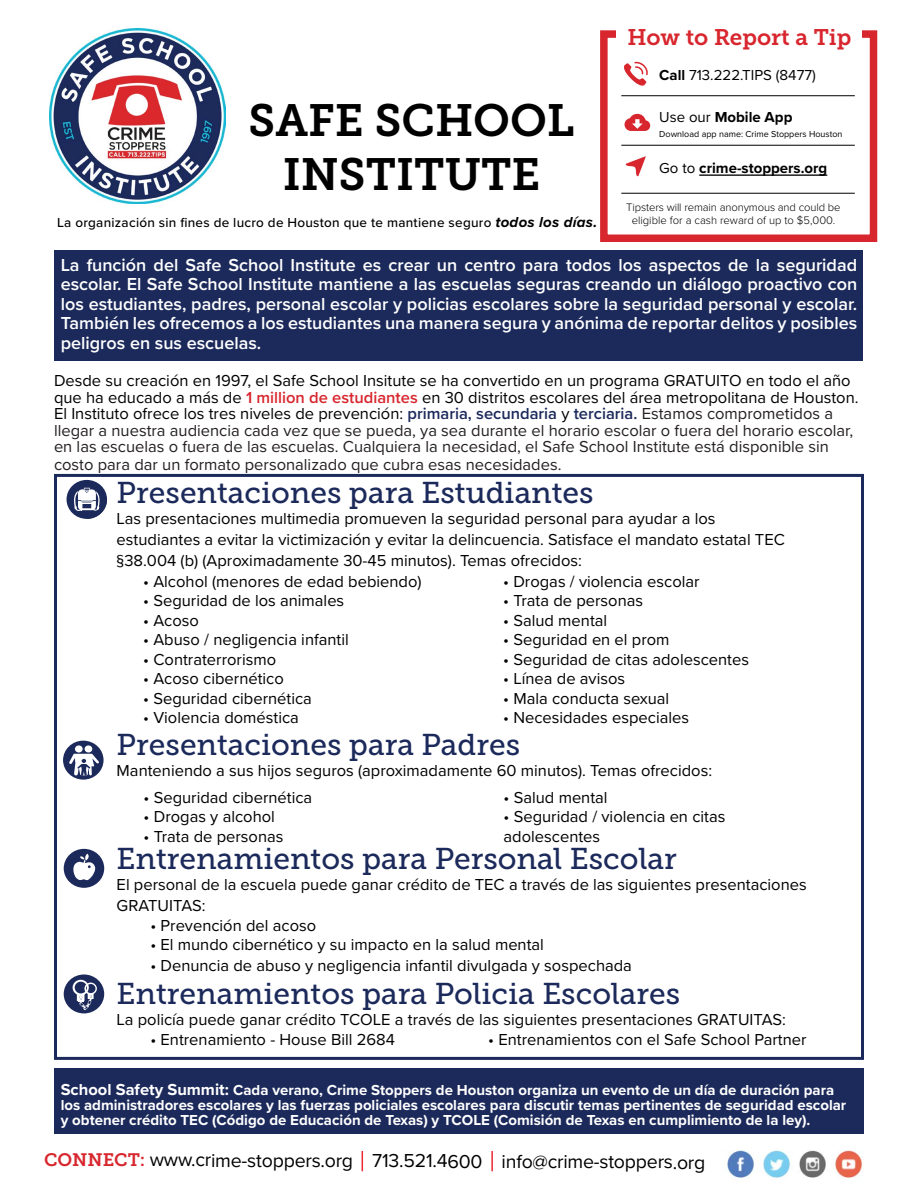
<style>
.page{position:relative;width:918px;height:1188px;background:#fff}
.page>*{position:absolute;margin:0;border:0;box-sizing:border-box;transform-origin:0 0}
.t1{font:45px "Museo Slab 700";color:#000}
.t2{font:30px "Museo Slab 500";color:#1c2a5b}
.t3{font:22.5px "Museo Slab 700";color:#d8262e}
.t4{font:19.5px "Proxima Nova";letter-spacing:-.015em;color:#000101}
.t5{font:600 18px/19.5px "Proxima Nova";color:#fff;text-align:justify}
.t6{font:16.5px/21px "Proxima Nova";color:#000}
.t7{font:16.5px/16.5px "Proxima Nova";color:#241f21}
.t8{font:700 15px/15px "Proxima Nova";color:#fff}
.t9{font:700 15px "Proxima Nova";color:#000}
.t10{font:15px "Proxima Nova";color:#000}
.t11{font:500 13.5px "Proxima Nova";letter-spacing:.02em;color:#000}
.t12{font:300 11.25px/13.5px "Proxima Nova";letter-spacing:-.01em;color:#000;text-align:center}
.t13{font:9px "Proxima Nova";color:#000}
.s1{font-weight:700;font-style:italic;font-size:15px}
.s2{font-weight:700}
.s3{font-weight:400}
.s4{color:#000}
.s5{font-weight:600;color:#d8262e}
.s6{font-weight:600;color:#1c2a5b}
.s7{font-size:16.5px}
.s8{font-family:"Museo Slab 700";font-size:18px;color:#d8262e}
</style>
<div class="page">
<div style="left:54px;top:1068px;width:809px;height:66px;background:#1c2a5b"></div>
<div style="left:55px;top:250px;width:808px;height:111px;background:#1c2a5b"></div>
<div style="left:600px;top:30px;width:277px;height:212px;border:8px solid #d8262e"></div>
<div style="left:617px;top:19px;width:245px;height:195px;background:#fff"></div>
<hr style="left:699px;top:174px;width:128px;height:2px;background:#000">
<svg style="left:626px;top:156px;width:20px;height:21px"></svg>
<svg style="left:625px;top:114px;width:25px;height:17px"></svg>
<hr style="left:621px;top:95px;width:234px;height:1px;background:#000">
<hr style="left:621px;top:145px;width:234px;height:1px;background:#000">
<hr style="left:621px;top:193px;width:234px;height:1px;background:#000">
<svg style="left:624px;top:62px;width:24px;height:24px"></svg>
<img style="left:50px;top:28px;width:175px;height:176px">
<svg style="left:362px;top:1151px;width:1px;height:20px"></svg>
<hr style="left:491px;top:1151px;width:2px;height:20px;background:#eb2a31">
<img style="left:727px;top:1150px;width:136px;height:28px">
<div style="left:54px;top:474px;width:810px;height:586px;border:3px solid #1c2a5b"></div>
<div style="left:67px;top:480px;width:40px;height:39px;background:#1c2a5b;border-radius:50%"></div>
<svg style="left:73px;top:488px;width:34px;height:31px"></svg>
<div style="left:64px;top:974px;width:40px;height:39px;background:#1c2a5b;border-radius:50%"></div>
<svg style="left:73px;top:980px;width:24px;height:30px"></svg>
<svg style="left:63px;top:741px;width:41px;height:39px"></svg>
<div style="left:75px;top:745px;width:8px;height:8px;background:#fff;border-radius:50%"></div>
<div style="left:85px;top:745px;width:7px;height:8px;background:#fff;border-radius:50%"></div>
<svg style="left:69px;top:754px;width:30px;height:22px"></svg>
<div style="left:64px;top:849px;width:40px;height:39px;background:#1c2a5b;border-radius:50%"></div>
<svg style="left:73px;top:854px;width:22px;height:27px"></svg>
<h1 class="t1" style="left:249px;top:95px;width:327px">SAFE SCHOOL</h1>
<h1 class="t1" style="left:283px;top:149px;width:259px">INSTITUTE</h1>
<p class="t11" style="left:57px;top:212px;width:542px">La organización sin fines de lucro de Houston que te mantiene seguro <span class="s1">todos los días.</span></p>
<h3 class="t3" style="left:628px;top:25px;width:225px">How to Report a Tip</h3>
<p class="t10" style="left:659px;top:64px;width:158px"><span class="s2">Call</span> 713.222.TIPS (8477)</p>
<p class="t9" style="left:659px;top:106px;width:135px"><span class="s3">Use our</span> Mobile App</p>
<p class="t9" style="left:659px;top:157px;width:170px"><span class="s3">Go to</span> crime-stoppers.org</p>
<p class="t13" style="left:659px;top:127px;width:185px">Download app name: Crime Stoppers Houston</p>
<p class="t12" style="left:626px;top:200px;width:216px">Tipsters will remain anonymous and could be eligible for a cash reward of up to $5,000.</p>
<p class="t5" style="left:61px;top:254px;width:798px">La función del Safe School Institute es crear un centro para todos los aspectos de la seguridad escolar. El Safe School Institute mantiene a las escuelas seguras creando un diálogo proactivo con los estudiantes, padres, personal escolar y policias escolares sobre la seguridad personal y escolar.<br>También les ofrecemos a los estudiantes una manera segura y anónima de reportar delitos y posibles peligros en sus escuelas.</p>
<p class="t7" style="left:54px;top:372px;width:806px"><span class="s4">Desde su creación en 1997, el Safe School Insitute se ha convertido en un programa GRATUITO en todo el año que ha educado a más de</span> <span class="s5">1 million de estudiantes</span> <span class="s4">en 30 distritos escolares del área metropolitana de Houston.<br>El Instituto ofrece los tres niveles de prevención:</span> <span class="s6">primaria, secundaria</span> <span class="s4">y</span> <span class="s6">terciaria.</span> Estamos comprometidos a llegar a nuestra audiencia cada vez que se pueda, ya sea durante el horario escolar o fuera del horario escolar, en las escuelas o fuera de las escuelas. Cualquiera la necesidad, el Safe School Institute está disponible sin</p>
<p class="t7" style="left:54px;top:456px;width:509px">costo para dar un formato personalizado que cubra esas necesidades.</p>
<h2 class="t2" style="left:117px;top:476px;width:479px">Presentaciones para Estudiantes</h2>
<p class="t6" style="left:117px;top:507px;width:670px">Las presentaciones multimedia promueven la seguridad personal para ayudar a los estudiantes a evitar la victimización y evitar la delincuencia. Satisface el mandato estatal TEC §38.004 (b) (Aproximadamente 30-45 minutos). Temas ofrecidos:</p>
<p class="t6" style="left:143px;top:570px;width:280px">• Alcohol (menores de edad bebiendo)</p>
<p class="t6" style="left:143px;top:590px;width:203px">• Seguridad de los animales</p>
<p class="t6" style="left:143px;top:609px;width:57px">• Acoso</p>
<p class="t6" style="left:143px;top:629px;width:207px">• Abuso / negligencia infantil</p>
<p class="t6" style="left:143px;top:648px;width:134px">• Contraterrorismo</p>
<p class="t6" style="left:143px;top:668px;width:142px">• Acoso cibernético</p>
<p class="t6" style="left:143px;top:687px;width:170px">• Seguridad cibernética</p>
<p class="t6" style="left:143px;top:707px;width:157px">• Violencia doméstica</p>
<p class="t6" style="left:503px;top:570px;width:198px">• Drogas / violencia escolar</p>
<p class="t6" style="left:503px;top:590px;width:141px">• Trata de personas</p>
<p class="t6" style="left:503px;top:609px;width:106px">• Salud mental</p>
<p class="t6" style="left:503px;top:629px;width:168px">• Seguridad en el prom</p>
<p class="t6" style="left:503px;top:648px;width:247px">• Seguridad de citas adolescentes</p>
<p class="t6" style="left:503px;top:668px;width:123px">• Línea de avisos</p>
<p class="t6" style="left:503px;top:687px;width:168px">• Mala conducta sexual</p>
<p class="t6" style="left:503px;top:707px;width:187px">• Necesidades especiales</p>
<h2 class="t2" style="left:117px;top:728px;width:405px">Presentaciones para Padres</h2>
<p class="t6" style="left:117px;top:759px;width:597px">Manteniendo a sus hijos seguros (aproximadamente 60 minutos). Temas ofrecidos:</p>
<p class="t6" style="left:144px;top:786px;width:170px">• Seguridad cibernética</p>
<p class="t6" style="left:144px;top:806px;width:133px">• Drogas y alcohol</p>
<p class="t6" style="left:144px;top:825px;width:141px">• Trata de personas</p>
<p class="t6" style="left:504px;top:786px;width:106px">• Salud mental</p>
<p class="t6" style="left:504px;top:806px;width:223px;line-height:19.5px">• Seguridad / violencia en citas adolescentes</p>
<h2 class="t2" style="left:117px;top:842px;width:562px">Entrenamientos para Personal Escolar</h2>
<p class="t6" style="left:117px;top:873px;width:692px">El personal de la escuela puede ganar crédito de TEC a través de las siguientes presentaciones<br>GRATUITAS:</p>
<p class="t6" style="left:150px;top:914px;width:167px">• Prevención del acoso</p>
<p class="t6" style="left:150px;top:933px;width:395px">• El mundo cibernético y su impacto en la salud mental</p>
<p class="t6" style="left:150px;top:954px;width:483px">• Denuncia de abuso y negligencia infantil divulgada y sospechada</p>
<h2 class="t2" style="left:117px;top:977px;width:565px">Entrenamientos para Policia Escolares</h2>
<p class="t6" style="left:117px;top:1008px;width:671px">La policía puede ganar crédito TCOLE a través de las siguientes presentaciones GRATUITAS:</p>
<p class="t6" style="left:150px;top:1028px;width:246px">• Entrenamiento - House Bill 2684</p>
<p class="t6" style="left:488px;top:1028px;width:320px">• Entrenamientos con el Safe School Partner</p>
<p class="t8" style="left:61px;top:1082px;width:787px"><span class="s7">School Safety Summit:</span> Cada verano, Crime Stoppers de Houston organiza un evento de un día de duración para los administradores escolares y las fuerzas policiales escolares para discutir temas pertinentes de seguridad escolar y obtener crédito TEC (Código de Educación de Texas) y TCOLE (Comisión de Texas en cumplimiento de la ley).</p>
<p class="t4" style="left:44px;top:1146px;width:663px"><span class="s8">CONNECT:</span> www.crime-stoppers.org 713.521.4600 info@crime-stoppers.org</p>
</div>
